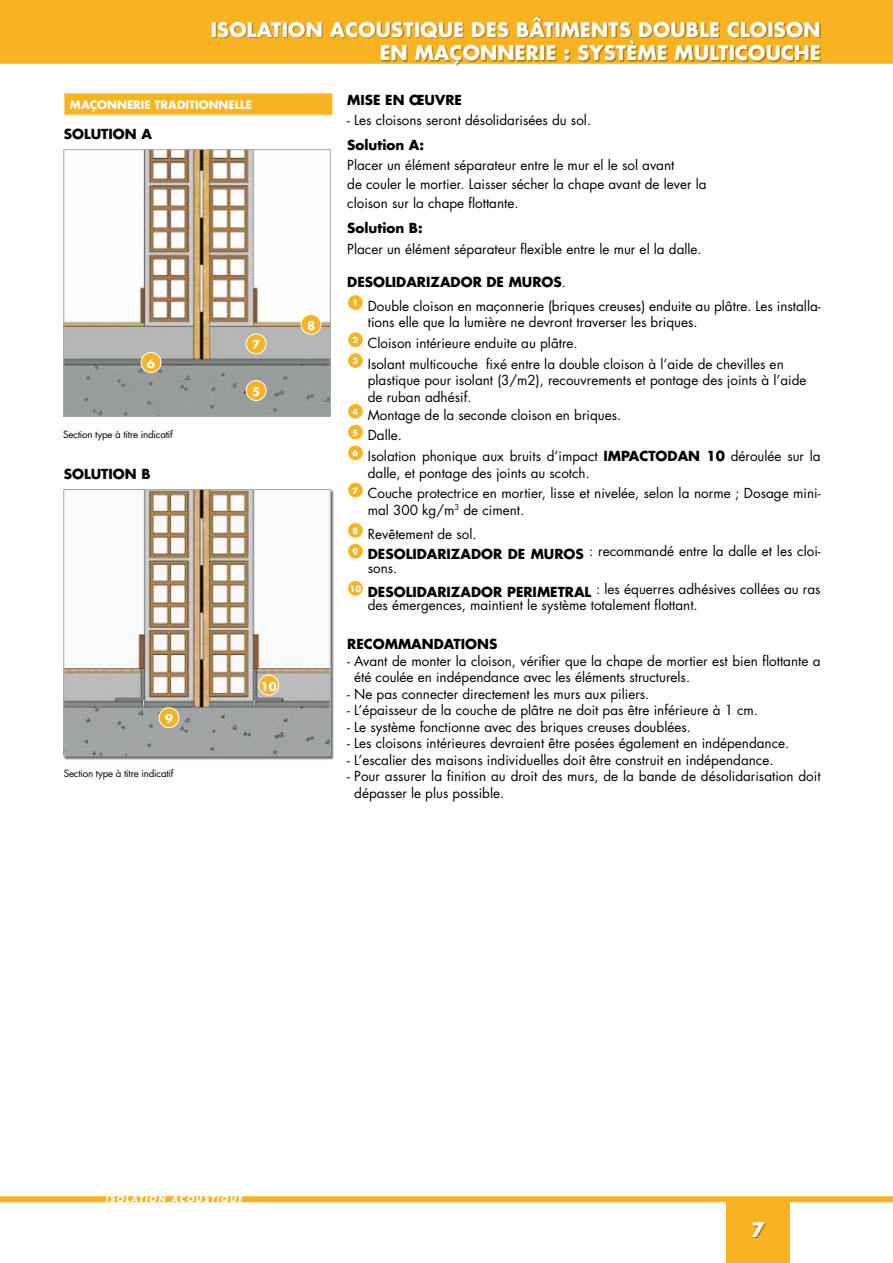
<style>
.page{position:relative;width:893px;height:1263px;background:#fff}
.page>*{position:absolute;margin:0;border:0;box-sizing:border-box;transform-origin:0 0}
.t1{font:700 19.5px/23.4px "Futura Std";letter-spacing:.01em;color:#fff;text-align:right}
.t2{font:13.5px/20.7px "Futura Std";color:#000}
.t3{font:700 13.5px/23.7px "Futura Std";color:#000}
.t4{font:700 11.7px "Futura Std";color:#fff}
.t5{font:700 11.25px "Futura Std";color:#fff}
.t6{font:9.75px "Futura Std";letter-spacing:-.02em;color:#000}
.t7{font:italic 700 8.25px "Futura Std";letter-spacing:.2em;color:#fff}
.s1{font-weight:700}
.s2{font-weight:400}
</style>
<div class="page">
<div style="left:726px;top:1199px;width:64px;height:64px;background:#f8b322"></div>
<div style="left:753px;top:1223px;width:13px;height:15px;background:#000;opacity:.35"></div>
<div style="left:0;top:1196px;width:893px;height:6px;background:#f8b322"></div>
<div style="left:348px;top:295px;width:15px;height:15px;background:#f8b322;border-radius:50%"></div>
<div style="left:347px;top:294px;width:17px;height:17px;border:1px solid #fff;border-radius:50%"></div>
<div style="left:348px;top:332px;width:15px;height:16px;background:#f8b322;border-radius:50%"></div>
<div style="left:347px;top:332px;width:17px;height:16px;border:1px solid #fff;border-radius:50%"></div>
<div style="left:348px;top:353px;width:15px;height:15px;background:#f8b322;border-radius:50%"></div>
<div style="left:347px;top:352px;width:17px;height:17px;border:1px solid #fff;border-radius:50%"></div>
<div style="left:348px;top:403px;width:15px;height:16px;background:#f8b322;border-radius:50%"></div>
<div style="left:347px;top:403px;width:17px;height:16px;border:1px solid #fff;border-radius:50%"></div>
<div style="left:348px;top:424px;width:15px;height:16px;background:#f8b322;border-radius:50%"></div>
<div style="left:347px;top:424px;width:17px;height:16px;border:1px solid #fff;border-radius:50%"></div>
<div style="left:348px;top:445px;width:15px;height:16px;background:#f8b322;border-radius:50%"></div>
<div style="left:347px;top:445px;width:17px;height:16px;border:1px solid #fff;border-radius:50%"></div>
<div style="left:348px;top:482px;width:15px;height:16px;background:#f8b322;border-radius:50%"></div>
<div style="left:347px;top:482px;width:17px;height:16px;border:1px solid #fff;border-radius:50%"></div>
<div style="left:348px;top:522px;width:15px;height:16px;background:#f8b322;border-radius:50%"></div>
<div style="left:347px;top:522px;width:17px;height:16px;border:1px solid #fff;border-radius:50%"></div>
<div style="left:348px;top:543px;width:15px;height:16px;background:#f8b322;border-radius:50%"></div>
<div style="left:347px;top:543px;width:17px;height:16px;border:1px solid #fff;border-radius:50%"></div>
<div style="left:348px;top:580px;width:15px;height:16px;background:#f8b322;border-radius:50%"></div>
<div style="left:347px;top:580px;width:17px;height:16px;border:1px solid #fff;border-radius:50%"></div>
<div style="left:0;top:0;width:893px;height:64px;background:#f8b322"></div>
<div style="left:213px;top:17px;width:608px;height:49px;background:#000;opacity:.35"></div>
<div style="left:64px;top:94px;width:268px;height:21px;background:#f8b322"></div>
<svg style="left:64px;top:95px;width:1px;height:20px"></svg>
<svg style="left:63px;top:149px;width:268px;height:268px"></svg>
<div style="left:246px;top:381px;width:20px;height:19px;background:#f8b322;border-radius:50%"></div>
<div style="left:246px;top:380px;width:20px;height:21px;border:1px solid #fff;border-radius:50%"></div>
<div style="left:301px;top:314px;width:20px;height:20px;background:#f8b322;border-radius:50%"></div>
<div style="left:301px;top:314px;width:20px;height:21px;border:1px solid #fff;border-radius:50%"></div>
<div style="left:246px;top:334px;width:20px;height:20px;background:#f8b322;border-radius:50%"></div>
<div style="left:246px;top:333px;width:20px;height:21px;border:1px solid #fff;border-radius:50%"></div>
<div style="left:141px;top:352px;width:20px;height:20px;background:#f8b322;border-radius:50%"></div>
<div style="left:141px;top:352px;width:20px;height:21px;border:1px solid #fff;border-radius:50%"></div>
<div style="left:64px;top:489px;width:271px;height:271px;background:#000;opacity:.6"></div>
<svg style="left:63px;top:489px;width:268px;height:268px"></svg>
<div style="left:259px;top:675px;width:20px;height:20px;background:#f8b322;border-radius:50%"></div>
<div style="left:258px;top:675px;width:21px;height:20px;border:1px solid #fff;border-radius:50%"></div>
<div style="left:159px;top:708px;width:20px;height:20px;background:#f8b322;border-radius:50%"></div>
<div style="left:159px;top:707px;width:20px;height:21px;border:1px solid #fff;border-radius:50%"></div>
<p class="t1" style="left:211px;top:17px;width:611px">ISOLATION ACOUSTIQUE DES BÂTIMENTS DOUBLE CLOISON<br>EN MAÇONNERIE : SYSTÈME MULTICOUCHE</p>
<p class="t5" style="left:70px;top:97px;width:20px">MAÇONNERIE</p>
<p class="t5" style="left:155px;top:97px;width:8px">TRADITIONNELLE</p>
<p class="t3" style="left:64px;top:122px;width:90px">SOLUTION A</p>
<p class="t4" style="left:147px;top:356px;width:9px">6</p>
<p class="t6" style="left:63px;top:429px;width:111px">Section type à titre indicatif</p>
<p class="t3" style="left:64px;top:462px;width:88px">SOLUTION B</p>
<p class="t4" style="left:252px;top:337px;width:9px">7</p>
<p class="t4" style="left:252px;top:384px;width:9px">5</p>
<p class="t4" style="left:307px;top:318px;width:9px">8</p>
<p class="t4" style="left:165px;top:711px;width:9px">9</p>
<p class="t6" style="left:64px;top:767px;width:111px">Section type à titre indicatif</p>
<p class="t4" style="left:261px;top:678px;width:17px">10</p>
<p class="t3" style="left:347px;top:88px;width:116px">MISE EN ŒUVRE</p>
<p class="t2" style="left:347px;top:108px;width:245px;line-height:25px">- Les cloisons seront désolidarisées du sol.<br><span class="s1">SOLUTION A:</span></p>
<p class="t2" style="left:347px;top:155px;width:361px;line-height:19.2px">Placer un élément séparateur entre le mur el le sol avant<br>de couler le mortier. Laisser sécher la chape avant de lever la cloison sur la chape flottante.</p>
<p class="t2" style="left:347px;top:218px;width:356px"><span class="s1">SOLUTION B:<br></span>Placer un élément séparateur flexible entre le mur el la dalle.</p>
<p class="t3" style="left:347px;top:270px;width:20px">DESOLIDARIZADOR</p>
<p class="t3" style="left:486px;top:270px;width:34px">DE MUROS</p>
<p class="t2" style="left:353px;top:270px;width:470px;line-height:23.7px;text-indent:209px">.<br><sup>1</sup> Double cloison en maçonnerie (briques creuses) enduite au plâtre. Les installa-</p>
<p class="t2" style="left:353px;top:312px;width:433px;text-indent:15px">tions elle que la lumière ne devront traverser les briques.<br><sup>2</sup> Cloison intérieure enduite au plâtre.<br><sup>3</sup> Isolant multicouche fixé entre la double cloison à l’aide de chevilles en</p>
<p class="t2" style="left:368px;top:372px;width:440px;line-height:16.5px">plastique pour isolant (3/m2), recouvrements et pontage des joints à l’aide de ruban adhésif.</p>
<p class="t2" style="left:353px;top:404px;width:470px"><sup>4</sup> Montage de la seconde cloison en briques.<br><sup>5</sup> Dalle.<br><sup>6</sup> Isolation phonique aux bruits d’impact <span class="s1">IMPACTODAN 10</span> déroulée sur la</p>
<p class="t2" style="left:353px;top:462px;width:470px;text-indent:15px">dalle, et pontage des joints au scotch.<br><sup>7</sup> Couche protectrice en mortier, lisse et nivelée, selon la norme ; Dosage mini-</p>
<p class="t2" style="left:353px;top:498px;width:173px;line-height:23.7px;text-indent:15px">mal 300 kg/m<sup>3</sup> de ciment.<br><sup>8</sup> Revêtement de sol.</p>
<p class="t3" style="left:353px;top:542px;width:105px"><sup>9</sup> DESOLIDARIZADOR</p>
<p class="t2" style="left:508px;top:541px;width:314px"><span class="s1">DE MUROS</span> : recommandé entre la dalle et les cloi-</p>
<p class="t3" style="left:350px;top:556px;width:107px;text-indent:18px"><span class="s2">sons.<br></span><sup>10</sup> DESOLIDARIZADOR</p>
<p class="t2" style="left:368px;top:580px;width:454px;line-height:16.5px;text-indent:228px">: les équerres adhésives collées au ras des émergences, maintient le système totalement flottant.</p>
<p class="t3" style="left:347px;top:632px;width:152px">RECOMMANDATIONS</p>
<p class="t2" style="left:354px;top:652px;width:468px;line-height:16.5px;text-indent:-7px">- Avant de monter la cloison, vérifier que la chape de mortier est bien flottante a été coulée en indépendance avec les éléments structurels.</p>
<p class="t2" style="left:347px;top:683px;width:304px">- Ne pas connecter directement les murs aux piliers.</p>
<p class="t2" style="left:347px;top:700px;width:412px">- L’épaisseur de la couche de plâtre ne doit pas être inférieure à 1 cm.</p>
<p class="t2" style="left:347px;top:716px;width:345px">- Le système fonctionne avec des briques creuses doublées.</p>
<p class="t2" style="left:347px;top:733px;width:444px">- Les cloisons intérieures devraient être posées également en indépendance.</p>
<p class="t2" style="left:347px;top:749px;width:428px">- L’escalier des maisons individuelles doit être construit en indépendance.</p>
<p class="t2" style="left:354px;top:768px;width:468px;line-height:16.5px;text-indent:-7px">- Pour assurer la finition au droit des murs, de la bande de désolidarisation doit dépasser le plus possible.</p>
<p class="t3" style="left:507px;top:579px;width:19px">PERIMETRAL</p>
<p class="t7" style="left:105px;top:1194px;width:138px">ISOLATION ACOUSTIQUE</p>
<p class="t1" style="left:752px;top:1217px;width:15px">7</p>
</div>
